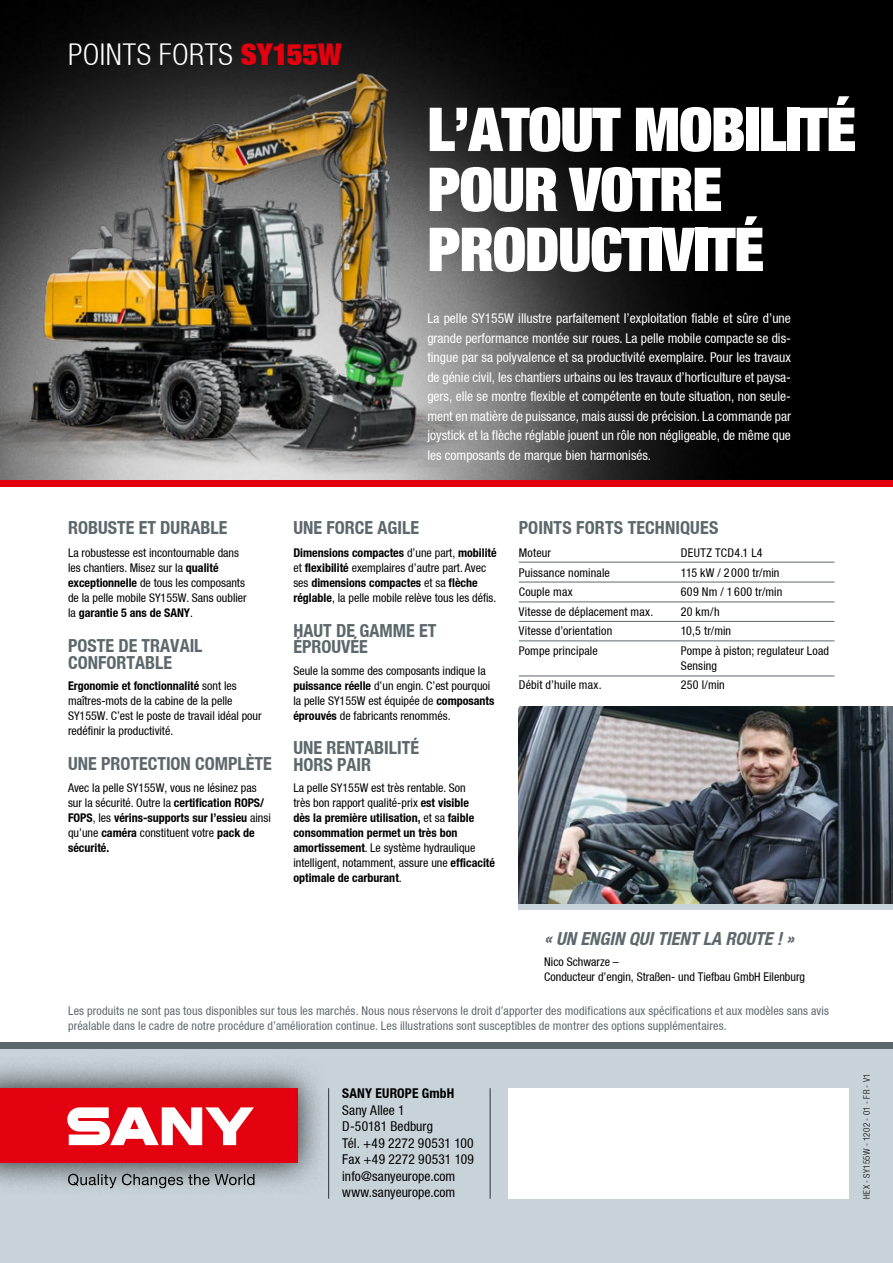
<style>
.page{position:relative;width:893px;height:1263px;background:#fff}
.page>*{position:absolute;margin:0;border:0;box-sizing:border-box;transform-origin:0 0}
.t1{font:900 60px/60px "Context Reprise Extra Black S Si Extra";letter-spacing:-.02em;color:#fff}
.t2{font:700 30px "Context Reprise Light Cond S Si";letter-spacing:.015em;color:#fff}
.t3{font:700 condensed 18px/16.5px "Context Reprise Condensed S Si";color:#5d686d}
.t4{font:italic 700 condensed 18px "Context Reprise Condensed S Si";color:#5d686d}
.t5{font:13.5px/19.5px "Context Reprise Condensed S Si Condensed";color:#fff;text-align:justify}
.t6{font:13.5px/16.5px "Context Reprise Condensed S Si Condensed";letter-spacing:.005em;color:#000}
.t7{font:700 condensed 13.5px "Context Reprise Condensed S Si";letter-spacing:.015em;color:#000}
.t8{font:12px/15px "Context Reprise Condensed S Si Condensed";color:#000}
.t9{font:12px/15px "Context Reprise Condensed S Si Condensed";letter-spacing:.015em;color:#5d686d}
.t10{font:700 condensed 12px/15px "Context Reprise Condensed S Si";color:#000}
.t11{font:12px "Context Reprise Condensed S Si Condensed";letter-spacing:.025em;color:#000}
.t12{font:12px "Context Reprise Condensed S Si Condensed";letter-spacing:.03em;color:#000}
.t13{font:700 9px "Context Reprise Light Cond S Si";letter-spacing:.04em;color:#000}
.s1{font-family:"Context Reprise Extra Black S Si Extra";font-weight:900;color:#e3000f}
.s2{font-family:"Context Reprise Condensed S Si";font-weight:700;font-stretch:condensed}
.s3{font-family:"Context Reprise Condensed S Si Condensed";font-weight:400;font-stretch:normal}
</style>
<div class="page">
<img style="left:0;top:0;width:893px;height:480px">
<div style="left:0;top:480px;width:893px;height:7px;background:#e3000f"></div>
<div style="left:0;top:1048px;width:893px;height:215px;background:#c8d3d9"></div>
<div style="left:0;top:1042px;width:893px;height:6px;background:#5d686d"></div>
<div style="left:508px;top:1089px;width:340px;height:110px;background:#fff"></div>
<div style="left:0;top:1055px;width:331px;height:141px;background:#000;opacity:.75"></div>
<div style="left:0;top:1089px;width:297px;height:74px;background:#e3000f"></div>
<svg style="left:67px;top:1107px;width:187px;height:38px"></svg>
<svg style="left:68px;top:1174px;width:186px;height:14px"></svg>
<hr style="left:328px;top:1088px;width:1px;height:111px;background:#29353a">
<hr style="left:490px;top:1088px;width:1px;height:111px;background:#29353a">
<img style="left:0;top:70px;width:550px;height:410px">
<div style="left:519px;top:903px;width:374px;height:7px;background:#c8d3d9"></div>
<img style="left:519px;top:707px;width:374px;height:197px">
<hr style="left:519px;top:562px;width:315px;height:1px;background:#5d686d">
<hr style="left:519px;top:582px;width:315px;height:1px;background:#5d686d">
<hr style="left:519px;top:602px;width:315px;height:1px;background:#5d686d">
<hr style="left:519px;top:621px;width:315px;height:1px;background:#5d686d">
<hr style="left:519px;top:641px;width:315px;height:1px;background:#5d686d">
<hr style="left:519px;top:676px;width:315px;height:1px;background:#5d686d">
<h2 class="t2" style="left:68px;top:37px;width:275px">POINTS FORTS <span class="s1">SY155W</span></h2>
<h1 class="t1" style="left:427px;top:98px;width:430px">L’ATOUT MOBILITÉ<br>POUR VOTRE<br>PRODUCTIVITÉ</h1>
<p class="t5" style="left:427px;top:308px;width:365px">La pelle SY155W illustre parfaitement l’exploitation fiable et sûre d’une grande performance montée sur roues. La pelle mobile compacte se dis&shy;tingue par sa polyvalence et sa productivité exemplaire. Pour les travaux de génie civil, les chantiers urbains ou les travaux d’horticulture et paysa&shy;gers, elle se montre flexible et compétente en toute situation, non seule&shy;ment en matière de puissance, mais aussi de précision. La commande par joystick et la flèche réglable jouent un rôle non négligeable, de même que les composants de marque bien harmonisés.</p>
<h3 class="t3" style="left:68px;top:519px;width:161px">ROBUSTE ET DURABLE</h3>
<p class="t8" style="left:68px;top:545px;width:180px">La robustesse est incontournable dans les chantiers. Misez sur la <span class="s2">qualité exceptionnelle</span> de tous les composants de la pelle mobile SY155W. Sans oublier</p>
<p class="t10" style="left:68px;top:605px;width:127px"><span class="s3">la</span> garantie 5 ans de SANY<span class="s3">.</span></p>
<h3 class="t3" style="left:68px;top:637px;width:136px">POSTE DE TRAVAIL<br>CONFORTABLE</h3>
<p class="t10" style="left:68px;top:678px;width:170px">Ergonomie et fonctionnalité <span class="s3">sont les</span></p>
<p class="t8" style="left:68px;top:693px;width:195px">maîtres-mots de la cabine de la pelle<br>SY155W. C’est le poste de travail idéal pour redéfinir la productivité.</p>
<h3 class="t3" style="left:68px;top:755px;width:205px">UNE PROTECTION COMPLÈTE</h3>
<p class="t8" style="left:68px;top:780px;width:198px">Avec la pelle SY155W, vous ne lésinez pas sur la sécurité. Outre la <span class="s2">certification ROPS/</span></p>
<p class="t10" style="left:68px;top:810px;width:204px">FOPS<span class="s3">, les</span> vérins-supports sur l’essieu <span class="s3">ainsi</span></p>
<p class="t8" style="left:68px;top:825px;width:188px">qu’une <span class="s2">caméra</span> constituent votre <span class="s2">pack de</span></p>
<p class="t10" style="left:68px;top:840px;width:43px">sécurité.</p>
<h3 class="t3" style="left:293px;top:519px;width:127px">UNE FORCE AGILE</h3>
<p class="t10" style="left:293px;top:545px;width:205px">Dimensions compactes <span class="s3">d’une part,</span> mobilité</p>
<p class="t8" style="left:293px;top:560px;width:194px">et <span class="s2">flexibilité</span> exemplaires d’autre part. Avec</p>
<p class="t10" style="left:293px;top:575px;width:186px"><span class="s3">ses</span> dimensions compactes <span class="s3">et sa</span> flèche</p>
<p class="t8" style="left:293px;top:590px;width:204px"><span class="s2">réglable</span>, la pelle mobile relève tous les défis.</p>
<h3 class="t3" style="left:293px;top:622px;width:144px">HAUT DE GAMME ET<br>ÉPROUVÉE</h3>
<p class="t8" style="left:293px;top:663px;width:203px">Seule la somme des composants indique la <span class="s2">puissance réelle</span> d’un engin. C’est pourquoi la pelle SY155W est équipée de <span class="s2">composants éprouvés</span> de fabricants renommés.</p>
<h3 class="t3" style="left:293px;top:739px;width:127px">UNE RENTABILITÉ<br>HORS PAIR</h3>
<p class="t8" style="left:293px;top:780px;width:177px">La pelle SY155W est très rentable. Son très bon rapport qualité-prix <span class="s2">est visible</span></p>
<p class="t10" style="left:293px;top:810px;width:182px">dès la première utilisation, <span class="s3">et sa</span> faible consommation permet un très bon</p>
<p class="t8" style="left:293px;top:840px;width:203px"><span class="s2">amortissement</span>. Le système hydraulique intelligent, notamment, assure une <span class="s2">efficacité</span></p>
<p class="t10" style="left:293px;top:870px;width:110px">optimale de carburant<span class="s3">.</span></p>
<h3 class="t3" style="left:519px;top:519px;width:201px">POINTS FORTS TECHNIQUES</h3>
<p class="t8" style="left:519px;top:545px;width:34px">Moteur</p>
<p class="t12" style="left:681px;top:546px;width:83px">DEUTZ TCD4.1 L4</p>
<p class="t8" style="left:519px;top:565px;width:93px">Puissance nominale</p>
<p class="t8" style="left:681px;top:565px;width:100px">115 kW / 2 000 tr/min</p>
<p class="t8" style="left:519px;top:584px;width:55px">Couple max</p>
<p class="t11" style="left:681px;top:585px;width:103px">609 Nm / 1 600 tr/min</p>
<p class="t8" style="left:519px;top:604px;width:136px">Vitesse de déplacement max.</p>
<p class="t8" style="left:681px;top:604px;width:40px">20 km/h</p>
<p class="t8" style="left:519px;top:623px;width:95px">Vitesse d’orientation</p>
<p class="t8" style="left:681px;top:623px;width:52px">10,5 tr/min</p>
<p class="t8" style="left:519px;top:643px;width:81px">Pompe principale</p>
<p class="t8" style="left:681px;top:643px;width:150px">Pompe à piston; regulateur Load<br>Sensing</p>
<p class="t8" style="left:519px;top:677px;width:84px">Débit d’huile max.</p>
<p class="t8" style="left:681px;top:677px;width:46px">250 l/min</p>
<h3 class="t4" style="left:544px;top:927px;width:251px">« UN ENGIN QUI TIENT LA ROUTE ! »</h3>
<p class="t8" style="left:544px;top:954px;width:262px">Nico Schwarze –<br>Conducteur d’engin, Straßen- und Tiefbau GmbH Eilenburg</p>
<p class="t9" style="left:68px;top:1003px;width:762px">Les produits ne sont pas tous disponibles sur tous les marchés. Nous nous réservons le droit d’apporter des modifications aux spécifications et aux modèles sans avis préalable dans le cadre de notre procédure d’amélioration continue. Les illustrations sont susceptibles de montrer des options supplémentaires.</p>
<p class="t7" style="left:342px;top:1085px;width:114px">SANY EUROPE GmbH</p>
<p class="t6" style="left:342px;top:1101px;width:133px">Sany Allee 1<br>D-50181 Bedburg<br>Tél. +49 2272 90531 100<br>Fax +49 2272 90531 109 info@sanyeurope.com www.sanyeurope.com</p>
<p class="t13" style="left:861px;top:1199px;width:127px;rotate:-90deg">HEX - SY155W - 1202 - 01 - FR - V1</p>
</div>
